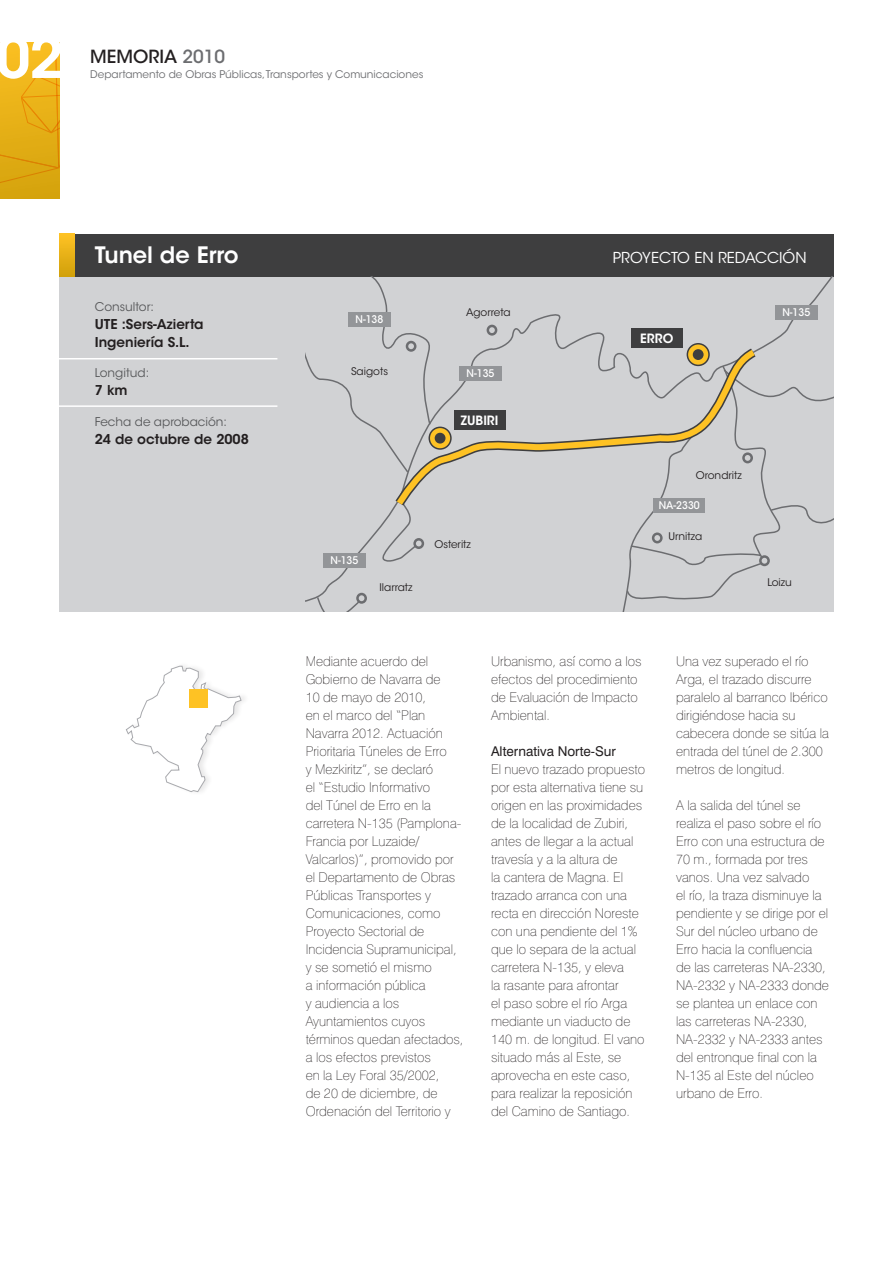
<style>
.page{position:relative;width:893px;height:1263px;background:#fff}
.page>*{position:absolute;margin:0;border:0;box-sizing:border-box;transform-origin:0 0}
.t1{font:600 57px "ITC Avant Garde Std";color:#fff}
.t2{font:600 22.5px "ITC Avant Garde Std";color:#fff}
.t3{font:500 18px "ITC Avant Garde Std";color:#231f20}
.t4{font:15px "ITC Avant Garde Std";color:#fff}
.t5{font:100 13.5px/18px "Swiss 721 BT";color:#231f20}
.t6{font:600 13.5px/18px "ITC Avant Garde Std";color:#231f20}
.t7{font:13.5px "Swiss 721 BT";color:#231f20}
.t8{font:600 12.75px "ITC Avant Garde Std";color:#fff}
.t9{font:12px "ITC Avant Garde Std";color:#57585a}
.t10{font:10.5px "ITC Avant Garde Std";color:#6c6d70}
.t11{font:10.5px "ITC Avant Garde Std";color:#231f20}
.t12{font:500 10.5px "ITC Avant Garde Std";color:#fff;scale:.95 1}
.s1{color:#6c6d70}
</style>
<div class="page">
<div style="left:0;top:43px;width:60px;height:155px;background:#d6a40d"></div>
<svg style="left:0;top:43px;width:60px;height:140px"></svg>
<div style="left:59px;top:270px;width:774px;height:342px;background:#d1d2d4"></div>
<hr style="left:52px;top:358px;width:225px;height:1px;background:#fff">
<hr style="left:52px;top:405px;width:225px;height:2px;background:#fff">
<div style="left:59px;top:234px;width:774px;height:42px;background:#3e3e3f"></div>
<svg style="left:59px;top:234px;width:15px;height:42px"></svg>
<svg style="left:306px;top:276px;width:527px;height:326px"></svg>
<svg style="left:356px;top:593px;width:11px;height:11px"></svg>
<svg style="left:316px;top:595px;width:48px;height:17px"></svg>
<div style="left:413px;top:538px;width:11px;height:11px;background:#6c6d70;border-radius:50%"></div>
<svg style="left:379px;top:498px;width:43px;height:68px"></svg>
<svg style="left:306px;top:276px;width:128px;height:197px"></svg>
<div style="left:487px;top:325px;width:10px;height:11px;background:#6c6d70;border-radius:50%"></div>
<svg style="left:489px;top:327px;width:6px;height:6px"></svg>
<svg style="left:607px;top:365px;width:226px;height:247px"></svg>
<div style="left:323px;top:553px;width:43px;height:15px;background:#939598"></div>
<div style="left:775px;top:305px;width:42px;height:15px;background:#939598"></div>
<div style="left:654px;top:498px;width:51px;height:15px;background:#939598"></div>
<div style="left:348px;top:312px;width:43px;height:15px;background:#939598"></div>
<div style="left:631px;top:329px;width:51px;height:19px;background:#3e3e3f"></div>
<svg style="left:390px;top:340px;width:376px;height:172px"></svg>
<svg style="left:393px;top:344px;width:368px;height:165px"></svg>
<svg style="left:126px;top:665px;width:116px;height:127px"></svg>
<div style="left:189px;top:689px;width:19px;height:19px;background:#fec224"></div>
<h1 class="t1" style="left:-4px;top:21px;width:69px">02</h1>
<h3 class="t3" style="left:90px;top:45px;width:136px">MEMORIA <span class="s1">2010</span></h3>
<p class="t10" style="left:90px;top:68px;width:335px">Departamento de Obras Públicas, Transportes y Comunicaciones</p>
<h2 class="t2" style="left:95px;top:241px;width:145px">Tunel de Erro</h2>
<p class="t4" style="left:613px;top:248px;width:11px">pro</p>
<p class="t4" style="left:642px;top:248px;width:20px">yecto</p>
<p class="t4" style="left:694px;top:248px;width:34px">en redacci</p>
<p class="t4" style="left:783px;top:248px;width:25px">ón</p>
<p class="t9" style="left:95px;top:299px;width:61px">Consultor:</p>
<p class="t6" style="left:95px;top:315px;width:9px">UTE</p>
<p class="t6" style="left:95px;top:315px;width:110px;text-indent:27px">:Sers-Azierta<br>Ingeniería S.L.</p>
<p class="t9" style="left:95px;top:366px;width:56px">Longitud:</p>
<p class="t6" style="left:95px;top:381px;width:34px">7 km</p>
<p class="t9" style="left:95px;top:414px;width:134px">Fecha de aprobación:</p>
<p class="t6" style="left:95px;top:430px;width:156px">24 de octubre de 2008</p>
<p class="t12" style="left:355px;top:313px;width:31px">N-138</p>
<p class="t11" style="left:351px;top:365px;width:39px">Saigots</p>
<p class="t11" style="left:466px;top:306px;width:46px">Agorreta</p>
<p class="t12" style="left:467px;top:367px;width:31px">N-135</p>
<p class="t8" style="left:461px;top:412px;width:39px">zubiri</p>
<p class="t12" style="left:331px;top:554px;width:31px">N-135</p>
<p class="t11" style="left:379px;top:581px;width:35px">Ilarratz</p>
<p class="t11" style="left:434px;top:538px;width:38px">Osteritz</p>
<p class="t8" style="left:640px;top:330px;width:9px">ERRO</p>
<p class="t12" style="left:782px;top:306px;width:31px">N-135</p>
<p class="t11" style="left:696px;top:469px;width:47px">Orondritz</p>
<p class="t12" style="left:659px;top:499px;width:45px">NA-2330</p>
<p class="t11" style="left:668px;top:530px;width:35px">Urnitza</p>
<p class="t11" style="left:767px;top:576px;width:26px">Loizu</p>
<p class="t5" style="left:306px;top:652px;width:159px">Mediante acuerdo del<br>Gobierno de Navarra de<br>10 de mayo de 2010,<br>en el marco del “Plan<br>Navarra 2012. Actuación<br>Prioritaria Túneles de Erro<br>y Mezkiritz”, se declaró<br>el “Estudio Informativo<br>del Túnel de Erro en la carretera N-135 (Pamplona-<br>Francia por Luzaide/<br>Valcarlos)”, promovido por el Departamento de Obras<br>Públicas Transportes y<br>Comunicaciones, como<br>Proyecto Sectorial de<br>Incidencia Supramunicipal, y se sometió el mismo<br>a información pública<br>y audiencia a los<br>Ayuntamientos cuyos términos quedan afectados, a los efectos previstos<br>en la Ley Foral 35/2002,<br>de 20 de diciembre, de<br>Ordenación del Territorio y</p>
<p class="t5" style="left:491px;top:652px;width:152px">Urbanismo, así como a los efectos del procedimiento de Evaluación de Impacto<br>Ambiental.</p>
<p class="t7" style="left:491px;top:743px;width:126px">Alternativa Norte-Sur</p>
<p class="t5" style="left:491px;top:760px;width:156px">El nuevo trazado propuesto por esta alternativa tiene su origen en las proximidades de la localidad de Zubiri, antes de llegar a la actual travesía y a la altura de<br>la cantera de Magna. El trazado arranca con una recta en dirección Noreste con una pendiente del 1% que lo separa de la actual carretera N-135, y eleva<br>la rasante para afrontar<br>el paso sobre el río Arga mediante un viaducto de<br>140 m. de longitud. El vano situado más al Este, se aprovecha en este caso, para realizar la reposición del Camino de Santiago.</p>
<p class="t5" style="left:676px;top:652px;width:154px">Una vez superado el río<br>Arga, el trazado discurre paralelo al barranco Ibérico dirigiéndose hacia su cabecera donde se sitúa la entrada del túnel de 2.300 metros de longitud.</p>
<p class="t5" style="left:676px;top:796px;width:154px">A la salida del túnel se realiza el paso sobre el río<br>Erro con una estructura de<br>70 m., formada por tres vanos. Una vez salvado<br>el río, la traza disminuye la pendiente y se dirige por el<br>Sur del núcleo urbano de<br>Erro hacia la confluencia de las carreteras NA-2330,<br>NA-2332 y NA-2333 donde se plantea un enlace con las carreteras NA-2330,<br>NA-2332 y NA-2333 antes del entronque final con la<br>N-135 al Este del núcleo urbano de Erro.</p>
</div>
